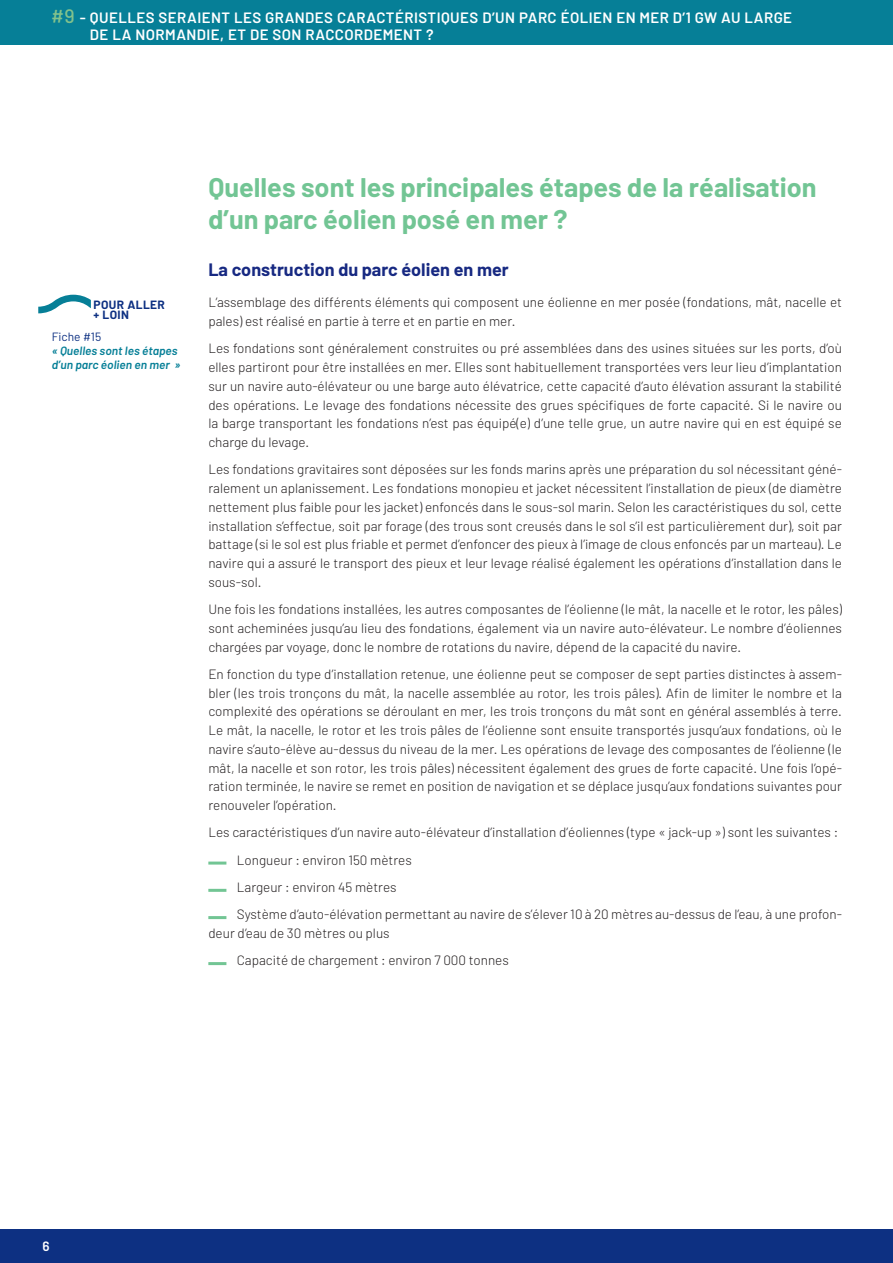
<style>
.page{position:relative;width:893px;height:1263px;background:#fff}
.page>*{position:absolute;margin:0;border:0;box-sizing:border-box;transform-origin:0 0}
.titre_2{font:700 27px/31.5px "Barlow";color:#72c594}
.titre_3{font:700 18px "Barlow";color:#172982}
.t1{font:600 15px/16.5px "Barlow";letter-spacing:.03em;color:#fff}
.TC{font:300 13.5px/18.8px "Barlow";color:#231f20;text-align:justify}
.t2{font:600 13.5px "Barlow";color:#fff}
.fiche{font:italic 600 12px/14.2px "Barlow";color:#067f97}
.plus_loin{font:700 12px "Barlow";letter-spacing:.03em;color:#0d3082}
.TC-2{font:12px "Barlow";color:#0d3082}
.s1{font-weight:500;font-size:19.5px;color:#82c28c}
</style>
<div class="page">
<div style="left:0;top:0;width:893px;height:45px;background:#067f97"></div>
<div style="left:0;top:1229px;width:893px;height:34px;background:#0d3082"></div>
<hr style="left:208px;top:861px;width:18px;height:3px;background:#72c594">
<hr style="left:208px;top:889px;width:18px;height:3px;background:#72c594">
<hr style="left:208px;top:916px;width:18px;height:3px;background:#72c594">
<hr style="left:208px;top:962px;width:18px;height:3px;background:#72c594">
<svg style="left:38px;top:295px;width:53px;height:18px"></svg>
<p class="t1" style="left:90px;top:9px;width:704px;text-indent:-39px"><span class="s1">#9</span> - QUELLES SERAIENT LES GRANDES CARACTÉRISTIQUES D’UN PARC ÉOLIEN EN MER D’1 GW AU LARGE<br>DE LA NORMANDIE, ET DE SON RACCORDEMENT ?</p>
<p class="plus_loin" style="left:94px;top:297px;width:73px">POUR ALLER</p>
<p class="plus_loin" style="left:94px;top:308px;width:37px">+ LOIN</p>
<p class="TC-2" style="left:52px;top:329px;width:51px">Fiche #15</p>
<p class="fiche" style="left:52px;top:343px;width:130px">« Quelles sont les étapes d’un parc éolien en mer »</p>
<p class="titre_2" style="left:208px;top:172px;width:610px">Quelles sont les principales étapes de la réalisation d’un parc éolien posé en mer ?</p>
<p class="titre_3" style="left:208px;top:258px;width:302px">La construction du parc éolien en mer</p>
<p class="TC" style="left:208px;top:293px;width:635px">L’assemblage des différents éléments qui composent une éolienne en mer posée (fondations, mât, nacelle et pales) est réalisé en partie à terre et en partie en mer.</p>
<p class="TC" style="left:208px;top:339px;width:635px">Les fondations sont généralement construites ou pré assemblées dans des usines situées sur les ports, d’où elles partiront pour être installées en mer. Elles sont habituellement transportées vers leur lieu d’implantation sur un navire auto-élévateur ou une barge auto élévatrice, cette capacité d’auto élévation assurant la stabilité des opérations. Le levage des fondations nécessite des grues spécifiques de forte capacité. Si le navire ou la barge transportant les fondations n’est pas équipé(e) d’une telle grue, un autre navire qui en est équipé se charge du levage.</p>
<p class="TC" style="left:208px;top:460px;width:635px">Les fondations gravitaires sont déposées sur les fonds marins après une préparation du sol nécessitant géné&shy;ralement un aplanissement. Les fondations monopieu et jacket nécessitent l’installation de pieux (de diamètre nettement plus faible pour les jacket) enfoncés dans le sous-sol marin. Selon les caractéristiques du sol, cette installation s’effectue, soit par forage (des trous sont creusés dans le sol s’il est particulièrement dur), soit par battage (si le sol est plus friable et permet d’enfoncer des pieux à l’image de clous enfoncés par un marteau). Le navire qui a assuré le transport des pieux et leur levage réalisé également les opérations d’installation dans le sous-sol.</p>
<p class="TC" style="left:208px;top:599px;width:635px">Une fois les fondations installées, les autres composantes de l’éolienne (le mât, la nacelle et le rotor, les pâles) sont acheminées jusqu’au lieu des fondations, également via un navire auto-élévateur. Le nombre d’éoliennes chargées par voyage, donc le nombre de rotations du navire, dépend de la capacité du navire.</p>
<p class="TC" style="left:208px;top:664px;width:635px">En fonction du type d’installation retenue, une éolienne peut se composer de sept parties distinctes à assem&shy;bler (les trois tronçons du mât, la nacelle assemblée au rotor, les trois pâles). Afin de limiter le nombre et la complexité des opérations se déroulant en mer, les trois tronçons du mât sont en général assemblés à terre.<br>Le mât, la nacelle, le rotor et les trois pâles de l’éolienne sont ensuite transportés jusqu’aux fondations, où le navire s’auto-élève au-dessus du niveau de la mer. Les opérations de levage des composantes de l’éolienne (le mât, la nacelle et son rotor, les trois pâles) nécessitent également des grues de forte capacité. Une fois l’opé&shy;ration terminée, le navire se remet en position de navigation et se déplace jusqu’aux fondations suivantes pour renouveler l’opération.</p>
<p class="TC" style="left:208px;top:823px;width:631px">Les caractéristiques d’un navire auto-élévateur d’installation d’éoliennes (type « jack-up ») sont les suivantes :</p>
<p class="TC" style="left:237px;top:850px;width:177px">Longueur : environ 150 mètres</p>
<p class="TC" style="left:237px;top:877px;width:161px">Largeur : environ 45 mètres</p>
<p class="TC" style="left:208px;top:904px;width:635px;text-indent:29px">Système d’auto-élévation permettant au navire de s’élever 10 à 20 mètres au-dessus de l’eau, à une profon&shy;deur d’eau de 30 mètres ou plus</p>
<p class="TC" style="left:237px;top:950px;width:274px">Capacité de chargement : environ 7 000 tonnes</p>
<p class="t2" style="left:43px;top:1238px;width:9px">6</p>
</div>
